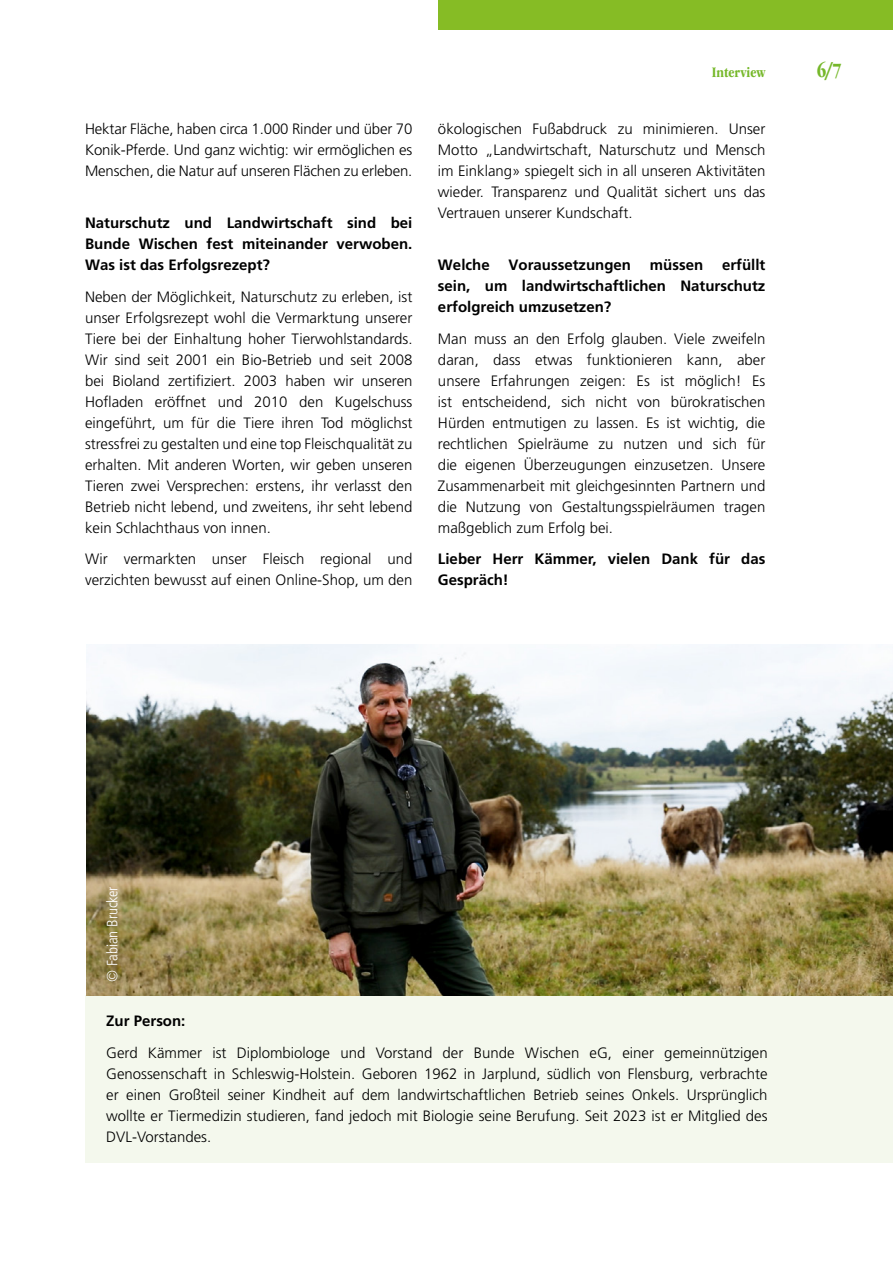
<style>
.page{position:relative;width:893px;height:1263px;background:#fff}
.page>*{position:absolute;margin:0;border:0;box-sizing:border-box;transform-origin:0 0}
.t1{font:700 condensed 21px "ITC Garamond Std";color:#76b82a}
.LT_2-Sp{font:300 15px/21px "Frutiger LT Std";color:#000;text-align:justify}
.LT_1-Sp{font:300 15px/21px "Frutiger LT Std";color:#000;text-align:justify}
.LT_2-Sp-2{font:700 15px/21px "Frutiger LT Std";color:#000;text-align:justify}
.t2{font:300 condensed 15px "Frutiger LT Std";color:#fff}
.LT_1-Sp-2{font:700 15px "Frutiger LT Std";color:#000}
.t3{font:700 condensed 15px "ITC Garamond Std";color:#76b82a}
</style>
<div class="page">
<div style="left:438px;top:0;width:455px;height:30px;background:#86bc25"></div>
<div style="left:85px;top:995px;width:808px;height:168px;background:#f4f8ed"></div>
<img style="left:87px;top:644px;width:806px;height:351px">
<p class="LT_2-Sp" style="left:85px;top:118px;width:329px">Hektar Fläche, haben circa 1.000 Rinder und über 70<br>Konik-Pferde. Und ganz wichtig: wir ermöglichen es Menschen, die Natur auf unseren Flächen zu erleben.</p>
<p class="LT_2-Sp-2" style="left:85px;top:213px;width:329px">Naturschutz und Landwirtschaft sind bei Bunde Wischen fest miteinander verwoben.<br>Was ist das Erfolgsrezept?</p>
<p class="LT_2-Sp" style="left:85px;top:286px;width:329px">Neben der Möglichkeit, Naturschutz zu erleben, ist unser Erfolgsrezept wohl die Vermarktung unserer Tiere bei der Einhaltung hoher Tierwohlstandards.<br>Wir sind seit 2001 ein Bio-Betrieb und seit 2008 bei Bioland zertifiziert. 2003 haben wir unseren Hofladen eröffnet und 2010 den Kugelschuss eingeführt, um für die Tiere ihren Tod möglichst stressfrei zu gestalten und eine top Fleischqualität zu erhalten. Mit anderen Worten, wir geben unseren Tieren zwei Versprechen: erstens, ihr verlasst den Betrieb nicht lebend, und zweitens, ihr seht lebend kein Schlachthaus von innen.</p>
<p class="LT_2-Sp" style="left:85px;top:549px;width:329px">Wir vermarkten unser Fleisch regional und verzichten bewusst auf einen Online-Shop, um den</p>
<p class="t3" style="left:712px;top:63px;width:55px">Interview</p>
<h1 class="t1" style="left:817px;top:58px;width:27px">6/7</h1>
<p class="LT_2-Sp" style="left:438px;top:118px;width:329px">ökologischen Fußabdruck zu minimieren. Unser Motto „Landwirtschaft, Naturschutz und Mensch im Einklang» spiegelt sich in all unseren Aktivitäten wieder. Transparenz und Qualität sichert uns das Vertrauen unserer Kundschaft.</p>
<p class="LT_2-Sp-2" style="left:438px;top:255px;width:329px;text-indent:284px">erfüllt sein, um landwirtschaftlichen Naturschutz erfolgreich umzusetzen?</p>
<p class="LT_2-Sp" style="left:438px;top:328px;width:329px">Man muss an den Erfolg glauben. Viele zweifeln daran, dass etwas funktionieren kann, aber unsere Erfahrungen zeigen: Es ist möglich! Es ist entscheidend, sich nicht von bürokratischen Hürden entmutigen zu lassen. Es ist wichtig, die rechtlichen Spielräume zu nutzen und sich für die eigenen Überzeugungen einzusetzen. Unsere Zusammenarbeit mit gleichgesinnten Partnern und die Nutzung von Gestaltungsspielräumen tragen maßgeblich zum Erfolg bei.</p>
<p class="LT_2-Sp-2" style="left:438px;top:549px;width:329px">Lieber Herr Kämmer, vielen Dank für das<br>Gespräch!</p>
<p class="LT_2-Sp-2" style="left:438px;top:255px;width:53px">Welche</p>
<p class="LT_2-Sp-2" style="left:508px;top:255px;width:124px">Voraussetzungen</p>
<p class="LT_2-Sp-2" style="left:650px;top:255px;width:55px">müssen</p>
<p class="t2" style="left:104px;top:982px;width:97px;rotate:-90deg">© Fabian Brucker</p>
<p class="LT_1-Sp-2" style="left:106px;top:1012px;width:81px">Zur Person:</p>
<p class="LT_1-Sp" style="left:106px;top:1042px;width:663px">Gerd Kämmer ist Diplombiologe und Vorstand der Bunde Wischen eG, einer gemeinnützigen Genossenschaft in Schleswig-Holstein. Geboren 1962 in Jarplund, südlich von Flensburg, verbrachte er einen Großteil seiner Kindheit auf dem landwirtschaftlichen Betrieb seines Onkels. Ursprünglich wollte er Tiermedizin studieren, fand jedoch mit Biologie seine Berufung. Seit 2023 ist er Mitglied des DVL-Vorstandes.</p>
</div>
